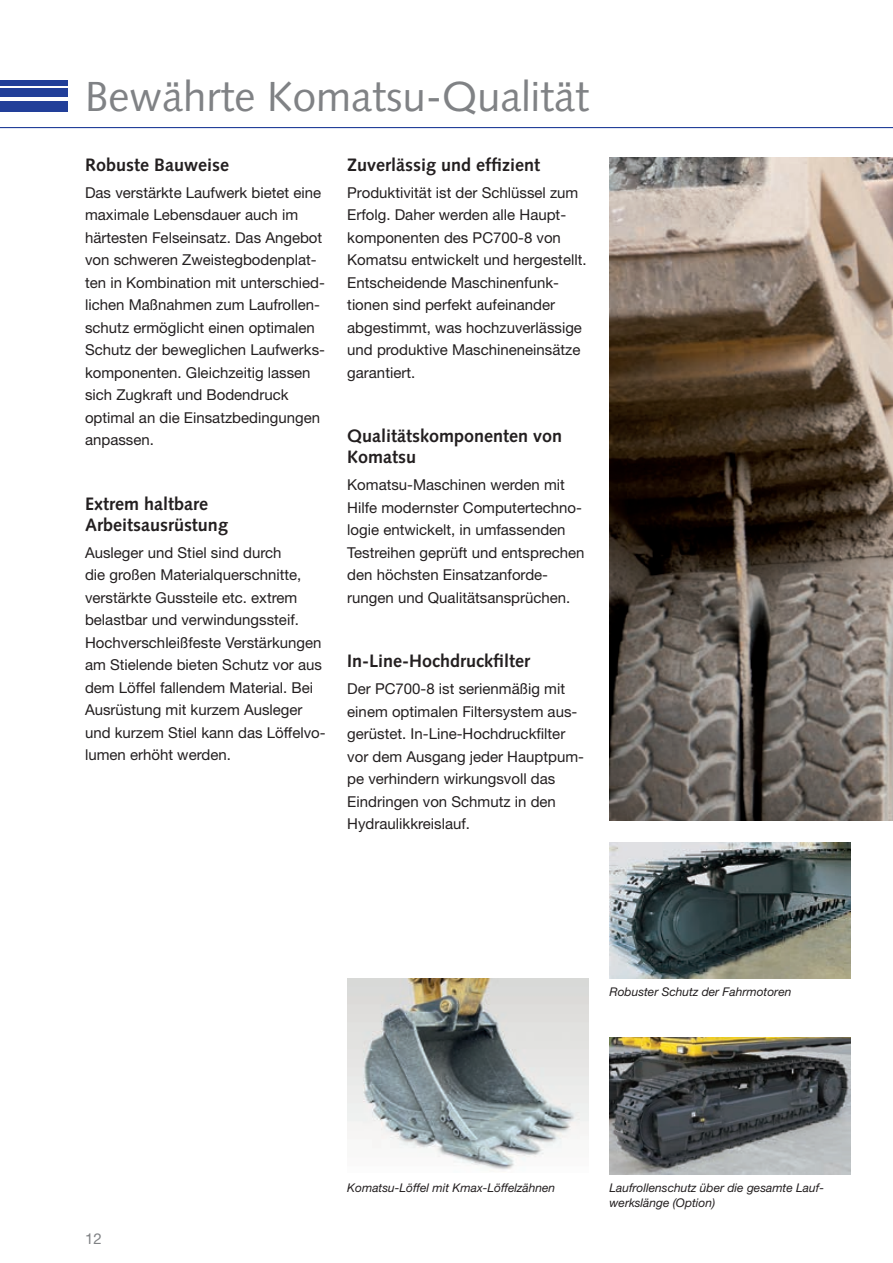
<style>
.page{position:relative;width:893px;height:1263px;background:#fff}
.page>*{position:absolute;margin:0;border:0;box-sizing:border-box;transform-origin:0 0}
.t1{font:42px "Syntax LTCE";color:#808285}
.t2{font:700 18px/21px "Syntax LTCE";color:#231f20}
.t3{font:15px/22.5px "Helvetica Neue LT Pro";color:#231f20}
.t4{font:15px "Helvetica Neue LT Pro";color:#808285}
.t5{font:italic 12px/15px "Helvetica Neue LT Pro";color:#231f20}
</style>
<div class="page">
<img style="left:609px;top:157px;width:284px;height:664px">
<hr style="left:0;top:127px;width:893px;height:1px;background:#223f99">
<div style="left:0;top:101px;width:68px;height:10px;background:#223f99"></div>
<div style="left:0;top:89px;width:68px;height:8px;background:#223f99"></div>
<div style="left:0;top:80px;width:68px;height:5px;background:#223f99"></div>
<img style="left:609px;top:1037px;width:241px;height:137px">
<img style="left:347px;top:979px;width:241px;height:191px">
<img style="left:609px;top:842px;width:241px;height:137px">
<h1 class="t1" style="left:85px;top:72px;width:506px">Bewährte Komatsu-Qualität</h1>
<p class="t2" style="left:85px;top:154px;width:145px">Robuste Bauweise</p>
<p class="t3" style="left:85px;top:181px;width:241px">Das verstärkte Laufwerk bietet eine maximale Lebensdauer auch im härtesten Felseinsatz. Das Angebot von schweren Zweistegbodenplat&shy;ten in Kombination mit unterschied&shy;lichen Maßnahmen zum Laufrollen&shy;schutz ermöglicht einen optimalen<br>Schutz der beweglichen Laufwerks&shy;komponenten. Gleichzeitig lassen sich Zugkraft und Bodendruck optimal an die Einsatzbedingungen anpassen.</p>
<p class="t2" style="left:85px;top:493px;width:144px">Extrem haltbare<br>Arbeitsausrüstung</p>
<p class="t3" style="left:85px;top:541px;width:242px">Ausleger und Stiel sind durch<br>die großen Materialquerschnitte, verstärkte Gussteile etc. extrem belastbar und verwindungssteif.<br>Hochverschleißfeste Verstärkungen am Stielende bieten Schutz vor aus dem Löffel fallendem Material. Bei<br>Ausrüstung mit kurzem Ausleger und kurzem Stiel kann das Löffelvo&shy;lumen erhöht werden.</p>
<p class="t2" style="left:347px;top:154px;width:194px">Zuverlässig und effizient</p>
<p class="t3" style="left:347px;top:181px;width:241px">Produktivität ist der Schlüssel zum<br>Erfolg. Daher werden alle Haupt&shy;komponenten des PC700-8 von<br>Komatsu entwickelt und hergestellt.<br>Entscheidende Maschinenfunk&shy;tionen sind perfekt aufeinander abgestimmt, was hochzuverlässige und produktive Maschineneinsätze garantiert.</p>
<p class="t2" style="left:347px;top:426px;width:217px">Qualitätskomponenten von<br>Komatsu</p>
<p class="t3" style="left:347px;top:473px;width:239px">Komatsu-Maschinen werden mit Hilfe modernster Computertechno&shy;logie entwickelt, in umfassenden Testreihen geprüft und entsprechen den höchsten Einsatzanforde&shy;rungen und Qualitätsansprüchen.</p>
<p class="t2" style="left:347px;top:651px;width:185px">In-Line-Hochdruckfilter</p>
<p class="t3" style="left:347px;top:677px;width:238px">Der PC700-8 ist serienmäßig mit einem optimalen Filtersystem aus&shy;gerüstet. In-Line-Hochdruckfilter vor dem Ausgang jeder Hauptpum&shy;pe verhindern wirkungsvoll das<br>Eindringen von Schmutz in den<br>Hydraulikkreislauf.</p>
<p class="t5" style="left:609px;top:984px;width:183px">Robuster Schutz der Fahrmotoren</p>
<p class="t4" style="left:85px;top:1229px;width:18px">12</p>
<p class="t5" style="left:347px;top:1179px;width:210px">Komatsu-Löffel mit Kmax-Löffelzähnen</p>
<p class="t5" style="left:609px;top:1179px;width:216px">Laufrollenschutz über die gesamte Lauf&shy;werkslänge (Option)</p>
</div>
